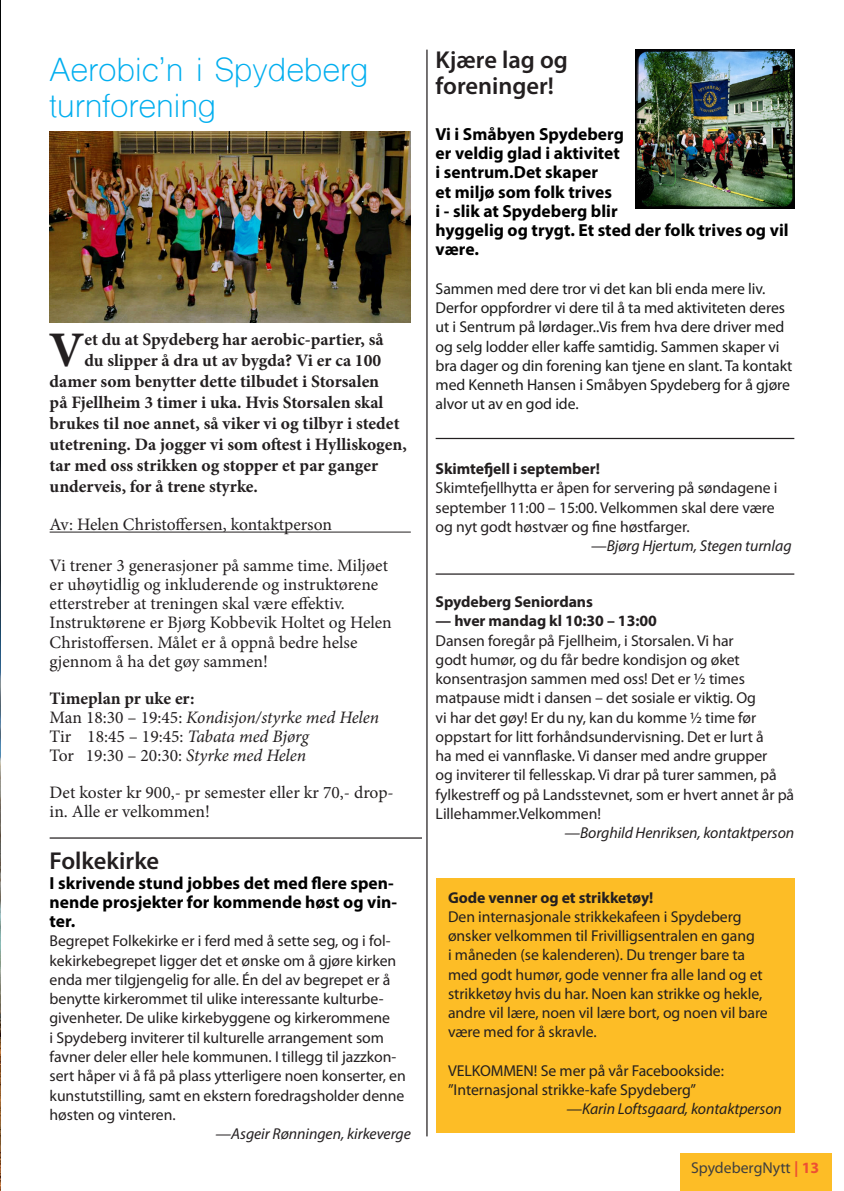
<style>
.page{position:relative;width:844px;height:1191px;background:#fff}
.page>*{position:absolute;margin:0;border:0;box-sizing:border-box;transform-origin:0 0}
.t1{font:700 49.88px "Minion Pro";color:#231f20}
.t2{font:31.5px/36.2px "Shree Dev 0714";color:#00aeef}
.t3{font:600 24.5px/26.2px "Myriad Pro";color:#231f20}
.t4{font:17.5px/19.2px "Minion Pro";color:#231f20}
.t5{font:700 17.5px "Minion Pro";color:#231f20}
.t6{font:700 17.5px/19.2px "Myriad Pro";color:#000}
.t7{font:italic 17.5px/19.2px "Minion Pro";letter-spacing:-.005em;color:#231f20}
.t8{font:15.75px/19.2px "Myriad Pro";letter-spacing:-.005em;color:#231f20}
.t9{font:15.75px/19.2px "Myriad Pro";letter-spacing:-.005em;color:#1a1a1a}
.t10{font:italic 15.75px "Myriad Pro";letter-spacing:-.005em;color:#231f20}
.t11{font:700 15.75px "Myriad Pro";letter-spacing:-.005em;color:#231f20}
.t12{font:15.75px "Myriad Pro";color:#3f3f3f}
.s1{font-weight:700;font-style:normal}
.s2{font-style:normal}
.s3{font-weight:700;color:#ee5032}
</style>
<div class="page">
<div style="left:680px;top:1153px;width:151px;height:38px;background:#fdbd26"></div>
<hr style="left:50px;top:531px;width:360px;height:1px;background:#231f20">
<img style="left:50px;top:131px;width:360px;height:191px">
<hr style="left:0;top:0;width:1px;height:1191px;background:#020405">
<img style="left:0;top:446px;width:1px;height:745px">
<img style="left:0;top:547px;width:1px;height:467px">
<div style="left:435px;top:878px;width:359px;height:254px;background:#fdbd26"></div>
<img style="left:635px;top:50px;width:159px;height:158px">
<hr style="left:435px;top:438px;width:359px;height:1px;background:#231f20">
<hr style="left:426px;top:50px;width:1px;height:1086px;background:#231f20">
<hr style="left:435px;top:573px;width:359px;height:1px;background:#231f20">
<hr style="left:50px;top:837px;width:372px;height:1px;background:#231f20">
<h2 class="t2" style="left:50px;top:55px;width:320px">Aerobic’n i Spydeberg turnforening</h2>
<h1 class="t1" style="left:49px;top:315px;width:37px">V</h1>
<p class="t5" style="left:84px;top:327px;width:301px">et du at Spydeberg har aerobic-partier, så</p>
<p class="t5" style="left:84px;top:348px;width:298px">du slipper å dra ut av bygda? Vi er ca 100</p>
<p class="t5" style="left:50px;top:369px;width:331px">damer som benytter dette tilbudet i Storsalen</p>
<p class="t5" style="left:50px;top:390px;width:335px">på Fjellheim 3 timer i uka. Hvis Storsalen skal</p>
<p class="t5" style="left:50px;top:411px;width:351px">brukes til noe annet, så viker vi og tilbyr i stedet</p>
<p class="t5" style="left:50px;top:432px;width:358px">utetrening. Da jogger vi som oftest i Hylliskogen,</p>
<p class="t5" style="left:50px;top:453px;width:330px">tar med oss strikken og stopper et par ganger</p>
<p class="t5" style="left:50px;top:474px;width:210px">underveis, for å trene styrke.</p>
<p class="t4" style="left:50px;top:515px;width:284px">Av: Helen Christoffersen, kontaktperson</p>
<p class="t4" style="left:50px;top:555px;width:343px">Vi trener 3 generasjoner på samme time. Miljøet er uhøytidlig og inkluderende og instruktørene etterstreber at treningen skal være effektiv.<br>Instruktørene er Bjørg Kobbevik Holtet og Helen Christoffersen. Målet er å oppnå bedre helse gjennom å ha det gøy sammen!</p>
<p class="t7" style="left:50px;top:688px;width:331px"><span class="s1">Timeplan pr uke er:<br></span><span class="s2">Man 18:30 – 19:45:</span> Kondisjon/styrke med Helen <span class="s2">Tir 18:45 – 19:45:</span> Tabata med Bjørg<br><span class="s2">Tor 19:30 – 20:30:</span> Styrke med Helen</p>
<p class="t4" style="left:50px;top:783px;width:345px">Det koster kr 900,- pr semester eller kr 70,- drop&shy;in. Alle er velkommen!</p>
<h3 class="t3" style="left:50px;top:847px;width:111px">Folkekirke</h3>
<p class="t6" style="left:50px;top:872px;width:349px">I skrivende stund jobbes det med flere spen&shy;nende prosjekter for kommende høst og vin&shy;ter.</p>
<p class="t8" style="left:50px;top:931px;width:357px">Begrepet Folkekirke er i ferd med å sette seg, og i fol&shy;kekirkebegrepet ligger det et ønske om å gjøre kirken enda mer tilgjengelig for alle. Én del av begrepet er å benytte kirkerommet til ulike interessante kulturbe&shy;givenheter. De ulike kirkebyggene og kirkerommene<br>i Spydeberg inviterer til kulturelle arrangement som favner deler eller hele kommunen. I tillegg til jazzkon&shy;sert håper vi å få på plass ytterligere noen konserter, en kunstutstilling, samt en ekstern foredragsholder denne høsten og vinteren.</p>
<p class="t10" style="left:215px;top:1124px;width:197px">—Asgeir Rønningen, kirkeverge</p>
<h3 class="t3" style="left:435px;top:46px;width:134px">Kjære lag og foreninger!</h3>
<p class="t6" style="left:435px;top:124px;width:354px">Vi i Småbyen Spydeberg<br>er veldig glad i aktivitet<br>i sentrum.Det skaper<br>et miljø som folk trives<br>i - slik at Spydeberg blir<br>hyggelig og trygt. Et sted der folk trives og vil være.</p>
<p class="t9" style="left:435px;top:279px;width:358px">Sammen med dere tror vi det kan bli enda mere liv.<br>Derfor oppfordrer vi dere til å ta med aktiviteten deres ut i Sentrum på lørdager..Vis frem hva dere driver med og selg lodder eller kaffe samtidig. Sammen skaper vi bra dager og din forening kan tjene en slant. Ta kontakt med Kenneth Hansen i Småbyen Spydeberg for å gjøre alvor ut av en god ide.</p>
<p class="t11" style="left:435px;top:458px;width:166px">Skimtefjell i september!</p>
<p class="t8" style="left:435px;top:478px;width:343px">Skimtefjellhytta er åpen for servering på søndagene i</p>
<p class="t8" style="left:435px;top:497px;width:340px">september 11:00 – 15:00. Velkommen skal dere være</p>
<p class="t8" style="left:435px;top:517px;width:255px">og nyt godt høstvær og fine høstfarger.</p>
<p class="t10" style="left:591px;top:536px;width:202px"><span class="s2">—</span>Bjørg Hjertum, Stegen turnlag</p>
<p class="t11" style="left:435px;top:591px;width:159px">Spydeberg Seniordans</p>
<p class="t11" style="left:435px;top:611px;width:222px">— hver mandag kl 10:30 – 13:00</p>
<p class="t8" style="left:435px;top:630px;width:360px">Dansen foregår på Fjellheim, i Storsalen. Vi har<br>godt humør, og du får bedre kondisjon og øket konsentrasjon sammen med oss! Det er ½ times matpause midt i dansen – det sosiale er viktig. Og<br>vi har det gøy! Er du ny, kan du komme ½ time før oppstart for litt forhåndsundervisning. Det er lurt å<br>ha med ei vannflaske. Vi danser med andre grupper<br>og inviterer til fellesskap. Vi drar på turer sammen, på fylkestreff og på Landsstevnet, som er hvert annet år på Lillehammer.Velkommen!</p>
<p class="t10" style="left:564px;top:823px;width:231px">—Borghild Henriksen, kontaktperson</p>
<p class="t11" style="left:448px;top:887px;width:207px">Gode venner og et strikketøy!</p>
<p class="t8" style="left:448px;top:906px;width:321px">Den internasjonale strikkekafeen i Spydeberg ønsker velkommen til Frivilligsentralen en gang<br>i måneden (se kalenderen). Du trenger bare ta med godt humør, gode venner fra alle land og et strikketøy hvis du har. Noen kan strikke og hekle, andre vil lære, noen vil lære bort, og noen vil bare være med for å skravle.</p>
<p class="t8" style="left:448px;top:1060px;width:277px">VELKOMMEN! Se mer på vår Facebookside: ”Internasjonal strikke-kafe Spydeberg”</p>
<p class="t10" style="left:566px;top:1099px;width:217px">—Karin Loftsgaard, kontaktperson</p>
<p class="t12" style="left:691px;top:1158px;width:129px">SpydebergNytt <span class="s3">| 13</span></p>
</div>
